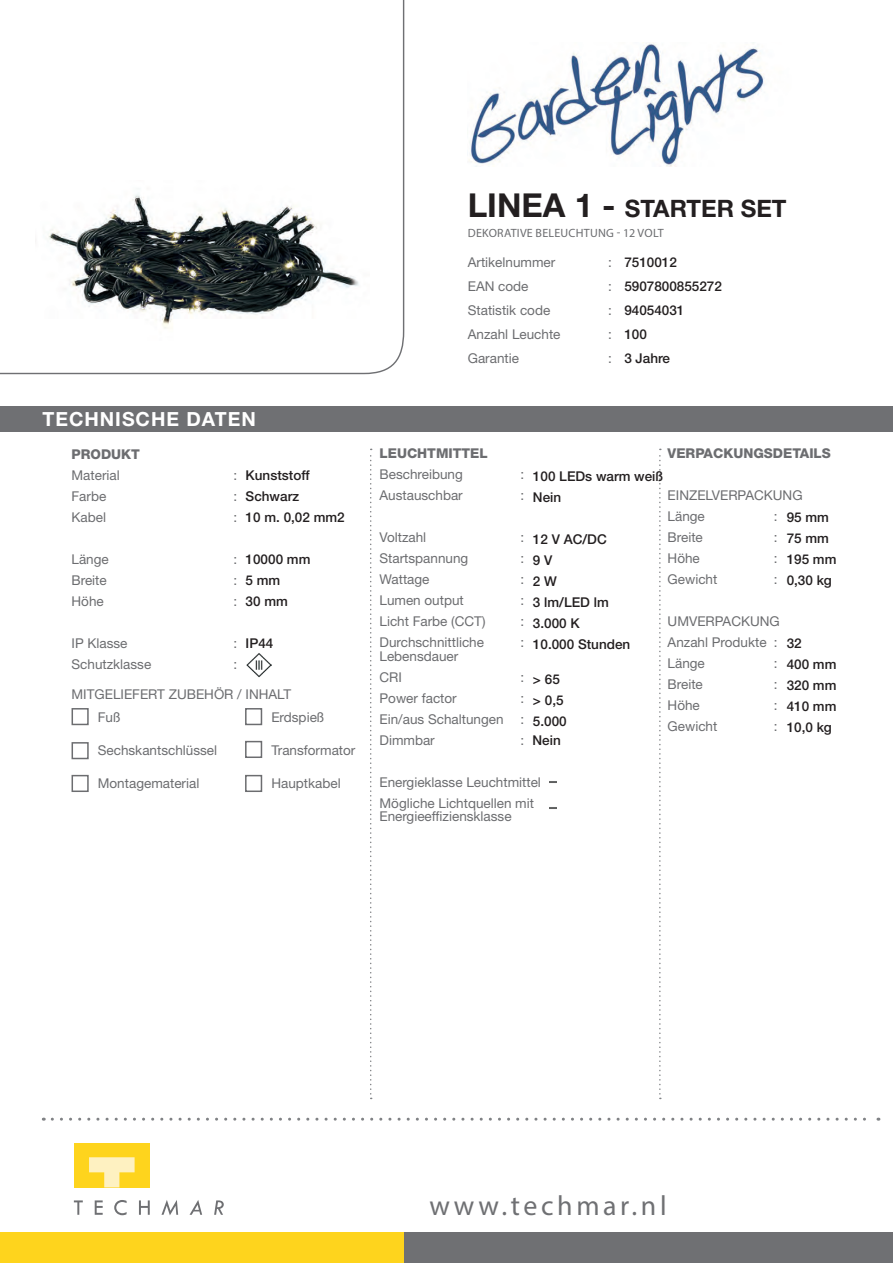
<style>
.page{position:relative;width:893px;height:1263px;background:#fff}
.page>*{position:absolute;margin:0;border:0;box-sizing:border-box;transform-origin:0 0}
.t1{font:27.9px "Myriad Pro";letter-spacing:.13em;color:#6f7073}
.t2{font:700 24px "Helvetica Neue LT Std";color:#231f20}
.t3{font:700 19.5px "Helvetica Neue LT Std";letter-spacing:.05em;color:#fff}
.t4{font:13.5px/21px "Helvetica Neue LT Std";color:#6c6d70}
.t5{font:500 13.5px/21px "Helvetica Neue LT Std";color:#231f20}
.t6{font:800 13.5px "Helvetica Neue LT Std";color:#6c6d70}
.t7{font:12px "Myriad Pro";letter-spacing:.02em;color:#6c6d70}
.s1{font-size:33px}
</style>
<div class="page">
<svg style="left:0;top:0;width:405px;height:375px"></svg>
<div style="left:0;top:406px;width:893px;height:26px;background:#6f7073"></div>
<svg style="left:52px;top:1118px;width:827px;height:3px"></svg>
<svg style="left:370px;top:449px;width:2px;height:650px"></svg>
<svg style="left:659px;top:449px;width:2px;height:650px"></svg>
<div style="left:404px;top:1232px;width:489px;height:31px;background:#6f7073"></div>
<div style="left:0;top:1232px;width:404px;height:31px;background:#fed41d"></div>
<svg style="left:74px;top:1200px;width:9px;height:15px"></svg>
<svg style="left:95px;top:1200px;width:8px;height:15px"></svg>
<svg style="left:139px;top:1200px;width:11px;height:15px"></svg>
<svg style="left:190px;top:1200px;width:12px;height:15px"></svg>
<svg style="left:214px;top:1200px;width:10px;height:15px"></svg>
<svg style="left:114px;top:1200px;width:13px;height:15px"></svg>
<svg style="left:161px;top:1200px;width:17px;height:15px"></svg>
<div style="left:74px;top:1143px;width:76px;height:44px;background:#fed41d"></div>
<svg style="left:89px;top:1157px;width:46px;height:30px"></svg>
<img style="left:35px;top:181px;width:335px;height:160px">
<div style="left:72px;top:708px;width:17px;height:17px;border:2px solid #6c6d70"></div>
<div style="left:72px;top:742px;width:17px;height:17px;border:2px solid #6c6d70"></div>
<div style="left:72px;top:775px;width:17px;height:17px;border:2px solid #6c6d70"></div>
<div style="left:245px;top:708px;width:17px;height:17px;border:2px solid #6c6d70"></div>
<div style="left:245px;top:741px;width:17px;height:17px;border:2px solid #6c6d70"></div>
<div style="left:245px;top:775px;width:17px;height:17px;border:2px solid #6c6d70"></div>
<img style="left:246px;top:653px;width:25px;height:24px">
<img style="left:550px;top:781px;width:6px;height:2px">
<img style="left:550px;top:807px;width:6px;height:2px">
<img style="left:469px;top:43px;width:296px;height:124px">
<h3 class="t3" style="left:43px;top:407px;width:215px">TECHNISCHE DATEN</h3>
<p class="t6" style="left:72px;top:446px;width:70px">PRODUKT</p>
<p class="t4" style="left:72px;top:464px;width:50px">Material</p>
<p class="t4" style="left:234px;top:464px;width:5px">:</p>
<p class="t4" style="left:72px;top:485px;width:36px">Farbe</p>
<p class="t4" style="left:234px;top:485px;width:5px">:</p>
<p class="t4" style="left:72px;top:506px;width:36px">Kabel</p>
<p class="t4" style="left:234px;top:506px;width:5px">:</p>
<p class="t4" style="left:72px;top:548px;width:39px">Länge</p>
<p class="t4" style="left:234px;top:548px;width:5px">:</p>
<p class="t4" style="left:72px;top:569px;width:37px">Breite</p>
<p class="t4" style="left:234px;top:569px;width:5px">:</p>
<p class="t4" style="left:72px;top:590px;width:34px">Höhe</p>
<p class="t4" style="left:234px;top:590px;width:5px">:</p>
<p class="t4" style="left:72px;top:632px;width:57px">IP Klasse</p>
<p class="t4" style="left:234px;top:632px;width:5px">:</p>
<p class="t4" style="left:72px;top:653px;width:81px">Schutzklasse</p>
<p class="t4" style="left:234px;top:653px;width:5px">:</p>
<p class="t4" style="left:72px;top:683px;width:221px">MITGELIEFERT ZUBEHÖR / INHALT</p>
<p class="t5" style="left:246px;top:465px;width:101px">Kunststoff<br>Schwarz<br>10 m. 0,02 mm2</p>
<p class="t5" style="left:246px;top:549px;width:66px">10000 mm<br>5 mm<br>30 mm</p>
<p class="t5" style="left:246px;top:633px;width:29px">IP44</p>
<p class="t4" style="left:98px;top:707px;width:24px">Fuß</p>
<p class="t4" style="left:98px;top:740px;width:121px">Sechskantschlüssel</p>
<p class="t4" style="left:98px;top:773px;width:103px">Montagematerial</p>
<p class="t4" style="left:271px;top:707px;width:55px">Erdspieß</p>
<p class="t4" style="left:271px;top:740px;width:86px">Transformator</p>
<p class="t4" style="left:271px;top:773px;width:71px">Hauptkabel</p>
<h2 class="t2" style="left:468px;top:194px;width:320px"><span class="s1">LINEA 1 -</span> STARTER SET</h2>
<p class="t7" style="left:468px;top:225px;width:198px">DEKORATIVE BELEUCHTUNG - 12 VOLT</p>
<p class="t4" style="left:468px;top:252px;width:89px">Artikelnummer</p>
<p class="t4" style="left:608px;top:252px;width:5px">:</p>
<p class="t4" style="left:468px;top:276px;width:62px">EAN code</p>
<p class="t4" style="left:608px;top:276px;width:5px">:</p>
<p class="t4" style="left:468px;top:300px;width:84px">Statistik code</p>
<p class="t4" style="left:608px;top:300px;width:5px">:</p>
<p class="t4" style="left:468px;top:324px;width:94px">Anzahl Leuchte</p>
<p class="t4" style="left:608px;top:324px;width:5px">:</p>
<p class="t4" style="left:468px;top:348px;width:53px">Garantie</p>
<p class="t4" style="left:608px;top:348px;width:5px">:</p>
<p class="t5" style="left:624px;top:250px;width:99px;line-height:24px">7510012<br>5907800855272<br>94054031<br>100<br>3 Jahre</p>
<p class="t6" style="left:379px;top:445px;width:110px">LEUCHTMITTEL</p>
<p class="t4" style="left:379px;top:464px;width:85px">Beschreibung</p>
<p class="t4" style="left:520px;top:464px;width:5px">:</p>
<p class="t4" style="left:379px;top:485px;width:85px">Austauschbar</p>
<p class="t4" style="left:520px;top:485px;width:5px">:</p>
<p class="t4" style="left:379px;top:527px;width:48px">Voltzahl</p>
<p class="t4" style="left:520px;top:527px;width:5px">:</p>
<p class="t4" style="left:379px;top:548px;width:90px">Startspannung</p>
<p class="t4" style="left:520px;top:548px;width:5px">:</p>
<p class="t4" style="left:379px;top:569px;width:52px">Wattage</p>
<p class="t4" style="left:520px;top:569px;width:5px">:</p>
<p class="t4" style="left:379px;top:590px;width:86px">Lumen output</p>
<p class="t4" style="left:520px;top:590px;width:5px">:</p>
<p class="t4" style="left:379px;top:611px;width:108px">Licht Farbe (CCT)</p>
<p class="t4" style="left:520px;top:611px;width:5px">:</p>
<p class="t4" style="left:379px;top:632px;width:106px">Durchschnittliche</p>
<p class="t4" style="left:520px;top:632px;width:5px">:</p>
<p class="t4" style="left:379px;top:645px;width:80px">Lebensdauer<br>CRI</p>
<p class="t6" style="left:668px;top:445px;width:165px">VERPACKUNGSDETAILS</p>
<p class="t4" style="left:668px;top:485px;width:136px">EINZELVERPACKUNG<br>Länge</p>
<p class="t5" style="left:533px;top:465px;width:132px">100 LEDs warm weiß<br>Nein</p>
<p class="t5" style="left:533px;top:528px;width:99px">12 V AC/DC<br>9 V<br>2 W<br>3 lm/LED lm<br>3.000 K<br>10.000 Stunden</p>
<p class="t5" style="left:533px;top:668px;width:35px">&gt; 65 &gt; 0,5<br>5.000</p>
<p class="t5" style="left:787px;top:507px;width:51px">95 mm<br>75 mm<br>195 mm<br>0,30 kg</p>
<p class="t4" style="left:774px;top:506px;width:5px">:</p>
<p class="t4" style="left:668px;top:527px;width:37px">Breite</p>
<p class="t4" style="left:774px;top:527px;width:5px">:</p>
<p class="t4" style="left:668px;top:548px;width:34px">Höhe</p>
<p class="t4" style="left:774px;top:548px;width:5px">:</p>
<p class="t4" style="left:668px;top:569px;width:51px">Gewicht</p>
<p class="t4" style="left:774px;top:569px;width:5px">:</p>
<p class="t4" style="left:668px;top:611px;width:114px">UMVERPACKUNG<br>Anzahl Produkte :<br>Länge</p>
<p class="t5" style="left:787px;top:633px;width:51px">32<br>400 mm<br>320 mm<br>410 mm<br>10,0 kg</p>
<p class="t4" style="left:774px;top:653px;width:5px">:</p>
<p class="t4" style="left:520px;top:666px;width:5px">:</p>
<p class="t4" style="left:668px;top:674px;width:37px">Breite</p>
<p class="t4" style="left:774px;top:674px;width:5px">:</p>
<p class="t4" style="left:668px;top:695px;width:34px">Höhe</p>
<p class="t4" style="left:774px;top:695px;width:5px">:</p>
<p class="t4" style="left:668px;top:716px;width:51px">Gewicht</p>
<p class="t4" style="left:774px;top:716px;width:5px">:</p>
<p class="t4" style="left:379px;top:687px;width:79px">Power factor</p>
<p class="t4" style="left:520px;top:687px;width:5px">:</p>
<p class="t4" style="left:379px;top:708px;width:126px">Ein/aus Schaltungen</p>
<p class="t4" style="left:520px;top:708px;width:5px">:</p>
<p class="t4" style="left:379px;top:729px;width:57px">Dimmbar</p>
<p class="t4" style="left:520px;top:729px;width:5px">:</p>
<p class="t4" style="left:379px;top:771px;width:163px">Energieklasse Leuchtmittel<br>Mögliche Lichtquellen mit</p>
<p class="t4" style="left:379px;top:806px;width:134px">Energieeffiziensklasse</p>
<p class="t5" style="left:532px;top:729px;width:30px">Nein</p>
<h1 class="t1" style="left:429px;top:1188px;width:239px">www.techmar.nl</h1>
</div>
